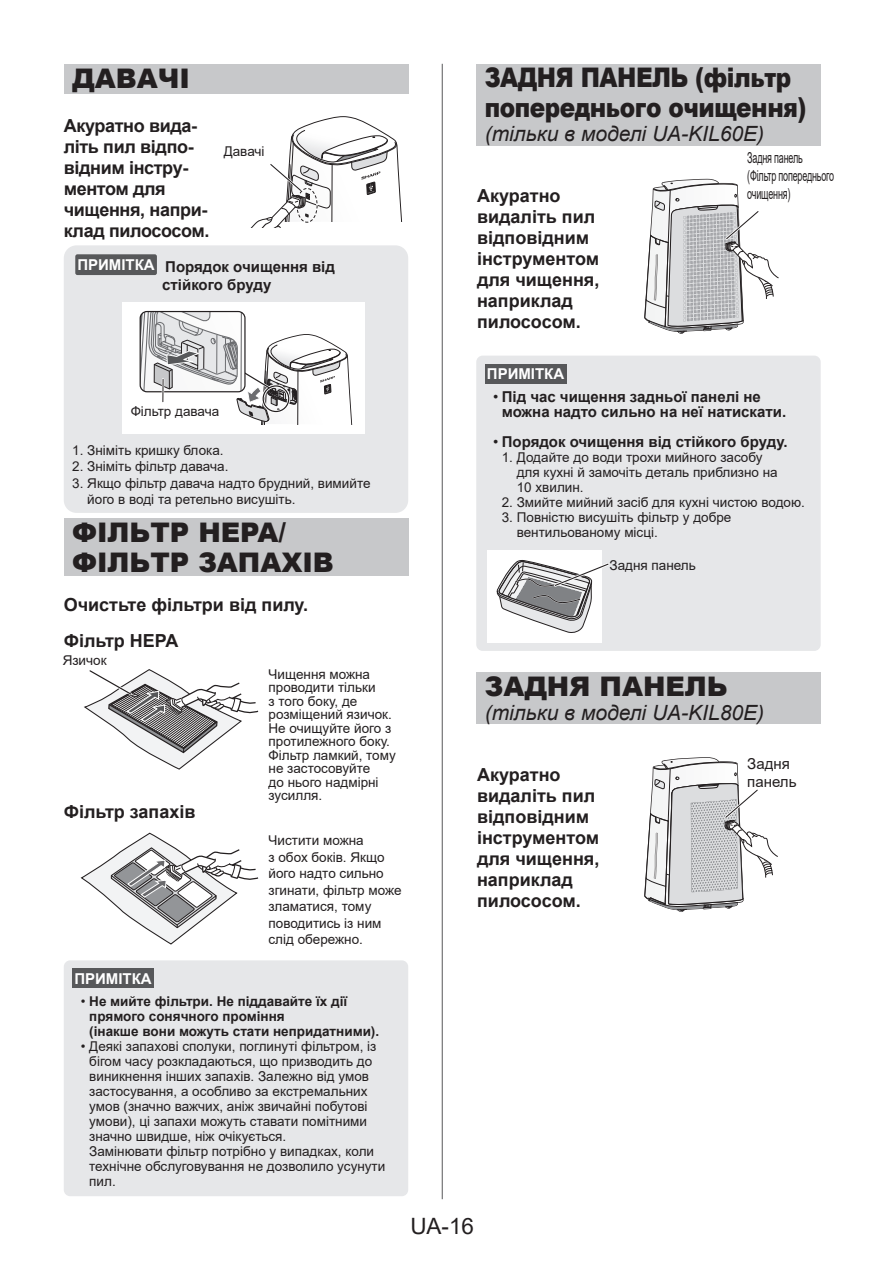
<style>
.page{position:relative;width:893px;height:1263px;background:#fff}
.page>*{position:absolute;margin:0;border:0;box-sizing:border-box;transform-origin:0 0}
.t1{font:900 27px/30px "Arial";letter-spacing:-.02em;color:#231f20;scale:.86 1}
.t2{font:900 27px/30px "Arial";color:#231f20}
.t3{font:900 27px "Arial";letter-spacing:-.02em;color:#231f20}
.t4{font:22.5px "Arial";color:#231f20}
.t5{font:italic 21px "Arial";color:#231f20}
.t6{font:700 18px/21px "Arial";color:#231f20}
.t7{font:700 18px/21px "Arial";letter-spacing:-.02em;color:#231f20}
.t8{font:700 15px/18px "Arial";color:#231f20}
.t9{font:15px/18px "Arial";letter-spacing:-.02em;color:#231f20;scale:.6 1}
.t10{font:700 15px "Arial";color:#fff}
.t11{font:15px/18px "Arial";color:#231f20}
.t12{font:13.5px/15px "Arial";color:#231f20}
.t13{font:700 13.5px/15px "Arial";color:#231f20}
.s1{color:#fff}
.s2{font-weight:400}
</style>
<div class="page">
<svg style="left:84px;top:669px;width:175px;height:101px"></svg>
<svg style="left:81px;top:833px;width:178px;height:112px"></svg>
<div style="left:64px;top:960px;width:344px;height:236px;background:#e6e7e9;border-radius:6px"></div>
<div style="left:72px;top:969px;width:82px;height:19px;background:#57585a"></div>
<hr style="left:442px;top:64px;width:1px;height:1135px;background:#57585a">
<div style="left:64px;top:518px;width:344px;height:58px;background:#c7c8ca"></div>
<div style="left:64px;top:245px;width:344px;height:268px;background:#e6e7e9;border-radius:13px"></div>
<div style="left:75px;top:254px;width:82px;height:21px;background:#57585a;border-radius:2px"></div>
<div style="left:122px;top:302px;width:243px;height:132px;background:#fff"></div>
<svg style="left:140px;top:312px;width:213px;height:112px"></svg>
<hr style="left:162px;top:379px;width:2px;height:23px;background:#231f20">
<div style="left:64px;top:64px;width:344px;height:30px;background:#c7c8ca"></div>
<svg style="left:250px;top:116px;width:153px;height:112px"></svg>
<div style="left:476px;top:356px;width:345px;height:295px;background:#e6e7e9;border-radius:6px"></div>
<div style="left:485px;top:364px;width:81px;height:19px;background:#57585a"></div>
<div style="left:487px;top:550px;width:115px;height:92px;background:#fff"></div>
<svg style="left:496px;top:560px;width:113px;height:73px"></svg>
<div style="left:476px;top:64px;width:345px;height:82px;background:#c7c8ca"></div>
<div style="left:476px;top:672px;width:345px;height:52px;background:#c7c8ca"></div>
<svg style="left:644px;top:179px;width:135px;height:155px"></svg>
<svg style="left:644px;top:757px;width:134px;height:155px"></svg>
<h1 class="t3" style="left:72px;top:59px;width:119px">ДАВАЧІ</h1>
<h3 class="t7" style="left:64px;top:115px;width:147px">Акуратно вида&shy;літь пил відпо&shy;відним інстру&shy;ментом для чищення, напри&shy;клад пилососом.</h3>
<p class="t12" style="left:224px;top:144px;width:42px">Давачі</p>
<p class="t8" style="left:162px;top:258px;width:174px;text-indent:-85px"><span class="s1">ПРИМІТКА</span> Порядок очищення від стійкого бруду</p>
<h1 class="t1" style="left:485px;top:62px;width:376px">ЗАДНЯ ПАНЕЛЬ (фільтр попереднього очищення)</h1>
<h3 class="t5" style="left:485px;top:120px;width:281px">(тільки в моделі UA-KIL60E)</h3>
<h3 class="t6" style="left:477px;top:186px;width:124px">Акуратно видаліть пил відповідним інструментом для чищення, наприклад пилососом.</h3>
<p class="t9" style="left:747px;top:148px;width:146px">Задня панель (Фільтр попереднього очищення)</p>
<p class="t12" style="left:131px;top:403px;width:90px">Фільтр давача</p>
<p class="t12" style="left:72px;top:443px;width:153px">1. Зніміть кришку блока.</p>
<p class="t12" style="left:72px;top:459px;width:158px">2. Зніміть фільтр давача.</p>
<p class="t12" style="left:87px;top:475px;width:285px;line-height:16.5px;text-indent:-15px">3. Якщо фільтр давача надто брудний, вимийте його в воді та ретельно висушіть.</p>
<h1 class="t2" style="left:72px;top:516px;width:263px">ФІЛЬТР HEPA/<br>ФІЛЬТР ЗАПАХІВ</h1>
<h3 class="t6" style="left:64px;top:586px;width:246px;line-height:36.5px">Очистьте фільтри від пилу.<br>Фільтр HEPA</h3>
<p class="t12" style="left:63px;top:653px;width:45px">Язичок</p>
<h3 class="t6" style="left:64px;top:802px;width:133px">Фільтр запахів</h3>
<p class="t12" style="left:269px;top:667px;width:129px;line-height:13.5px">Чищення можна проводити тільки<br>з того боку, де розміщений язичок.<br>Не очищуйте його з протилежного боку.<br>Фільтр ламкий, тому не застосовуйте<br>до нього надмірні зусилля.</p>
<p class="t12" style="left:269px;top:832px;width:135px;line-height:16.5px">Чистити можна<br>з обох боків. Якщо його надто сильно згинати, фільтр може зламатися, тому поводитись із ним слід обережно.</p>
<p class="t10" style="left:74px;top:968px;width:79px">ПРИМІТКА</p>
<p class="t13" style="left:89px;top:994px;width:291px;text-indent:-9px"><span class="s2">•</span> Не мийте фільтри. Не піддавайте їх дії прямого сонячного проміння<br>(інакше вони можуть стати непридатними).</p>
<p class="t12" style="left:89px;top:1039px;width:298px;text-indent:-9px">• Деякі запахові сполуки, поглинуті фільтром, із бігом часу розкладаються, що призводить до виникнення інших запахів. Залежно від умов застосування, а особливо за екстремальних умов (значно важчих, аніж звичайні побутові умови), ці запахи можуть ставати помітними значно швидше, ніж очікується.<br>Замінювати фільтр потрібно у випадках, коли технічне обслуговування не дозволило усунути пил.</p>
<p class="t10" style="left:487px;top:363px;width:79px">ПРИМІТКА</p>
<p class="t8" style="left:502px;top:389px;width:286px;line-height:15px;text-indent:-9px"><span class="s2">•</span> Під час чищення задньої панелі не можна надто сильно на неї натискати.</p>
<p class="t8" style="left:493px;top:432px;width:296px"><span class="s2">•</span> Порядок очищення від стійкого бруду.</p>
<p class="t12" style="left:517px;top:449px;width:262px;text-indent:-15px">1. Додайте до води трохи мийного засобу для кухні й замочіть деталь приблизно на<br>10 хвилин.</p>
<p class="t12" style="left:502px;top:494px;width:305px">2. Змийте мийний засіб для кухні чистою водою.</p>
<p class="t12" style="left:517px;top:509px;width:216px;text-indent:-15px">3. Повністю висушіть фільтр у добре вентильованому місці.</p>
<p class="t12" style="left:610px;top:558px;width:88px">Задня панель</p>
<h1 class="t2" style="left:485px;top:670px;width:244px">ЗАДНЯ ПАНЕЛЬ</h1>
<h3 class="t5" style="left:485px;top:699px;width:281px">(тільки в моделі UA-KIL80E)</h3>
<h3 class="t6" style="left:477px;top:764px;width:124px">Акуратно видаліть пил відповідним інструментом для чищення, наприклад пилососом.</h3>
<p class="t11" style="left:747px;top:754px;width:51px">Задня панель</p>
<h2 class="t4" style="left:410px;top:1211px;width:65px">UA-16</h2>
</div>
